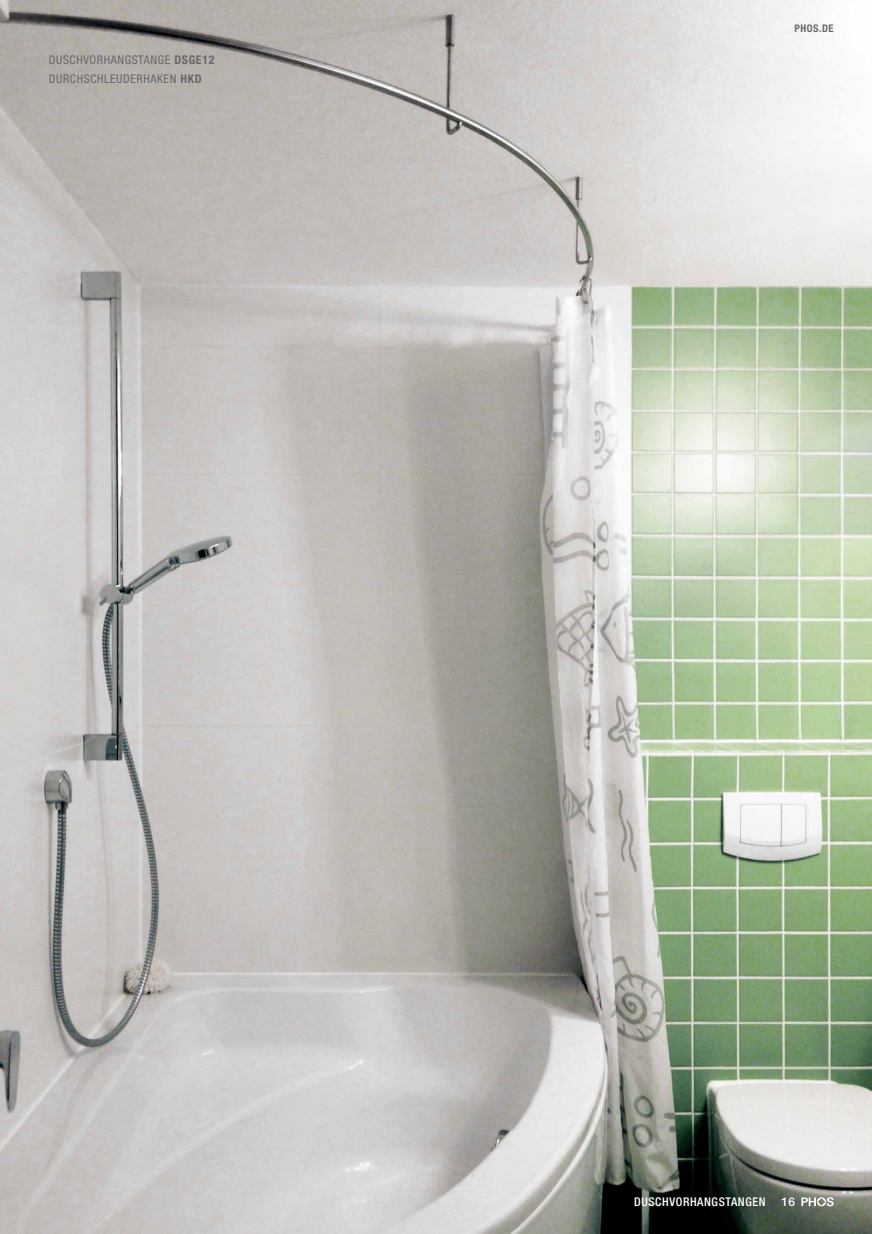
<style>
.page{position:relative;width:872px;height:1234px;background:#fff}
.page>*{position:absolute;margin:0;border:0;box-sizing:border-box;transform-origin:0 0}
.t1{font:condensed 12px/19.2px "Helvetica Neue LT Std";letter-spacing:.05em;color:#65686a}
.t2{font:500 condensed 12px "Helvetica Neue LT Std";letter-spacing:.05em;color:#fff}
.t3{font:500 12px "Helvetica Neue LT Std";color:#fff}
.t4{font:700 condensed 10.5px "Helvetica Neue LT Std";letter-spacing:.05em;color:#65686a}
.s1{font-weight:700}
</style>
<div class="page">
<img style="left:0;top:0;width:872px;height:1233px">
<svg style="left:801px;top:1196px;width:32px;height:9px"></svg>
<p class="t1" style="left:49px;top:50px;width:167px">DUSCHVORHANGSTANGE <span class="s1">DSGE12<br></span>DURCHSCHLEUDERHAKEN <span class="s1">HKD</span></p>
<p class="t4" style="left:794px;top:22px;width:41px">PHOS.DE</p>
<p class="t2" style="left:634px;top:1194px;width:133px">DUSCHVORHANGSTANGEN</p>
<p class="t3" style="left:781px;top:1194px;width:15px">16</p>
</div>
